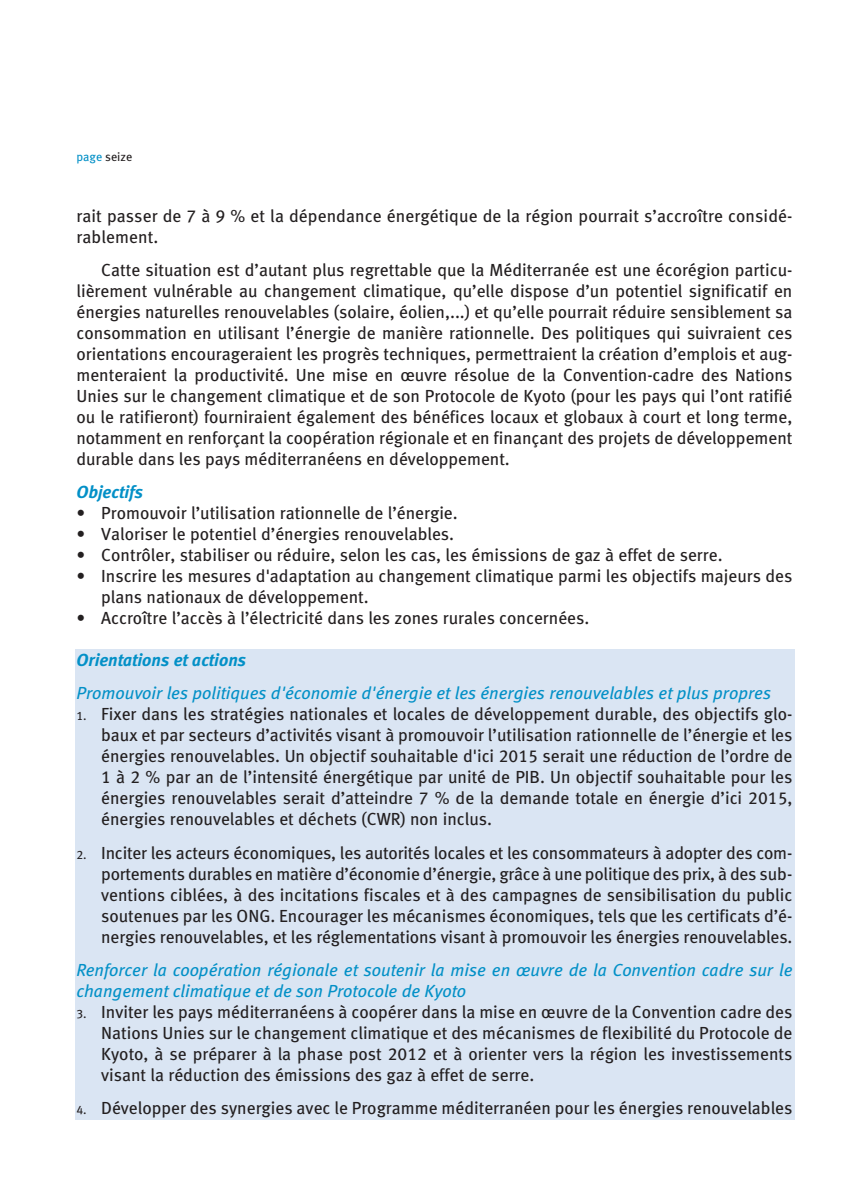
<style>
.page{position:relative;width:843px;height:1191px;background:#fff}
.page>*{position:absolute;margin:0;border:0;box-sizing:border-box;transform-origin:0 0}
.t1{font:17.5px/21px "Meta Greek Book LF Roman";color:#231f20;text-align:justify}
.t2{font:17.5px/21px "Meta Greek Book LF Italic";color:#0390c7}
.t3{font:17.5px "Meta Greek Bold LF Italic";color:#0390c7}
.t4{font:12.25px "Meta Greek Book LF Roman";color:#231f20}
.s1{color:#0390c7}
.s2{font-size:12.25px}
</style>
<div class="page">
<div style="left:75px;top:649px;width:720px;height:471px;background:#dae5f3"></div>
<p class="t4" style="left:76px;top:153px;width:57px"><span class="s1">page</span> seize</p>
<p class="t1" style="left:76px;top:207px;width:717px">rait passer de 7 à 9 % et la dépendance énergétique de la région pourrait s’accroître considé&shy;rablement.</p>
<p class="t1" style="left:76px;top:261px;width:717px;text-indent:25px">Catte situation est d’autant plus regrettable que la Méditerranée est une écorégion particu&shy;lièrement vulnérable au changement climatique, qu’elle dispose d’un potentiel significatif en énergies naturelles renouvelables (solaire, éolien,...) et qu’elle pourrait réduire sensiblement sa consommation en utilisant l’énergie de manière rationnelle. Des politiques qui suivraient ces orientations encourageraient les progrès techniques, permettraient la création d’emplois et aug&shy;menteraient la productivité. Une mise en œuvre résolue de la Convention-cadre des Nations Unies sur le changement climatique et de son Protocole de Kyoto (pour les pays qui l’ont ratifié ou le ratifieront) fourniraient également des bénéfices locaux et globaux à court et long terme, notamment en renforçant la coopération régionale et en finançant des projets de développement durable dans les pays méditerranéens en développement.</p>
<p class="t3" style="left:76px;top:486px;width:68px">Objectifs</p>
<p class="t1" style="left:76px;top:505px;width:383px">ñ Promouvoir l’utilisation rationnelle de l’énergie.</p>
<p class="t1" style="left:76px;top:526px;width:379px">ñ Valoriser le potentiel d’énergies renouvelables.</p>
<p class="t1" style="left:76px;top:547px;width:647px">ñ Contrôler, stabiliser ou réduire, selon les cas, les émissions de gaz à effet de serre.</p>
<p class="t1" style="left:76px;top:568px;width:717px">ñ Inscrire les mesures d'adaptation au changement climatique parmi les objectifs majeurs des</p>
<p class="t1" style="left:101px;top:589px;width:269px">plans nationaux de développement.</p>
<p class="t1" style="left:76px;top:610px;width:514px">ñ Accroître l’accès à l’électricité dans les zones rurales concernées.</p>
<p class="t3" style="left:76px;top:654px;width:171px">Orientations et actions</p>
<p class="t2" style="left:76px;top:685px;width:696px">Promouvoir les politiques d'économie d'énergie et les énergies renouvelables et plus propres</p>
<p class="t1" style="left:101px;top:706px;width:693px;text-indent:-25px"><span class="s2">1.</span> Fixer dans les stratégies nationales et locales de développement durable, des objectifs glo&shy;baux et par secteurs d’activités visant à promouvoir l’utilisation rationnelle de l’énergie et les énergies renouvelables. Un objectif souhaitable d'ici 2015 serait une réduction de l’ordre de 1 à 2 % par an de l’intensité énergétique par unité de PIB. Un objectif souhaitable pour les énergies renouvelables serait d’atteindre 7 % de la demande totale en énergie d’ici 2015, énergies renouvelables et déchets (CWR) non inclus.</p>
<p class="t1" style="left:101px;top:844px;width:693px;text-indent:-25px"><span class="s2">2.</span> Inciter les acteurs économiques, les autorités locales et les consommateurs à adopter des com&shy;portements durables en matière d’économie d’énergie, grâce à une politique des prix, à des sub&shy;ventions ciblées, à des incitations fiscales et à des campagnes de sensibilisation du public soutenues par les ONG. Encourager les mécanismes économiques, tels que les certificats d’é&shy;nergies renouvelables, et les réglementations visant à promouvoir les énergies renouvelables.</p>
<p class="t2" style="left:76px;top:961px;width:717px">Renforcer la coopération régionale et soutenir la mise en œuvre de la Convention cadre sur le changement climatique et de son Protocole de Kyoto</p>
<p class="t1" style="left:101px;top:1003px;width:693px;text-indent:-25px"><span class="s2">3.</span> Inviter les pays méditerranéens à coopérer dans la mise en œuvre de la Convention cadre des Nations Unies sur le changement climatique et des mécanismes de flexibilité du Protocole de Kyoto, à se préparer à la phase post 2012 et à orienter vers la région les investissements visant la réduction des émissions des gaz à effet de serre.</p>
<p class="t1" style="left:76px;top:1100px;width:717px"><span class="s2">4.</span> Développer des synergies avec le Programme méditerranéen pour les énergies renouvelables</p>
</div>
